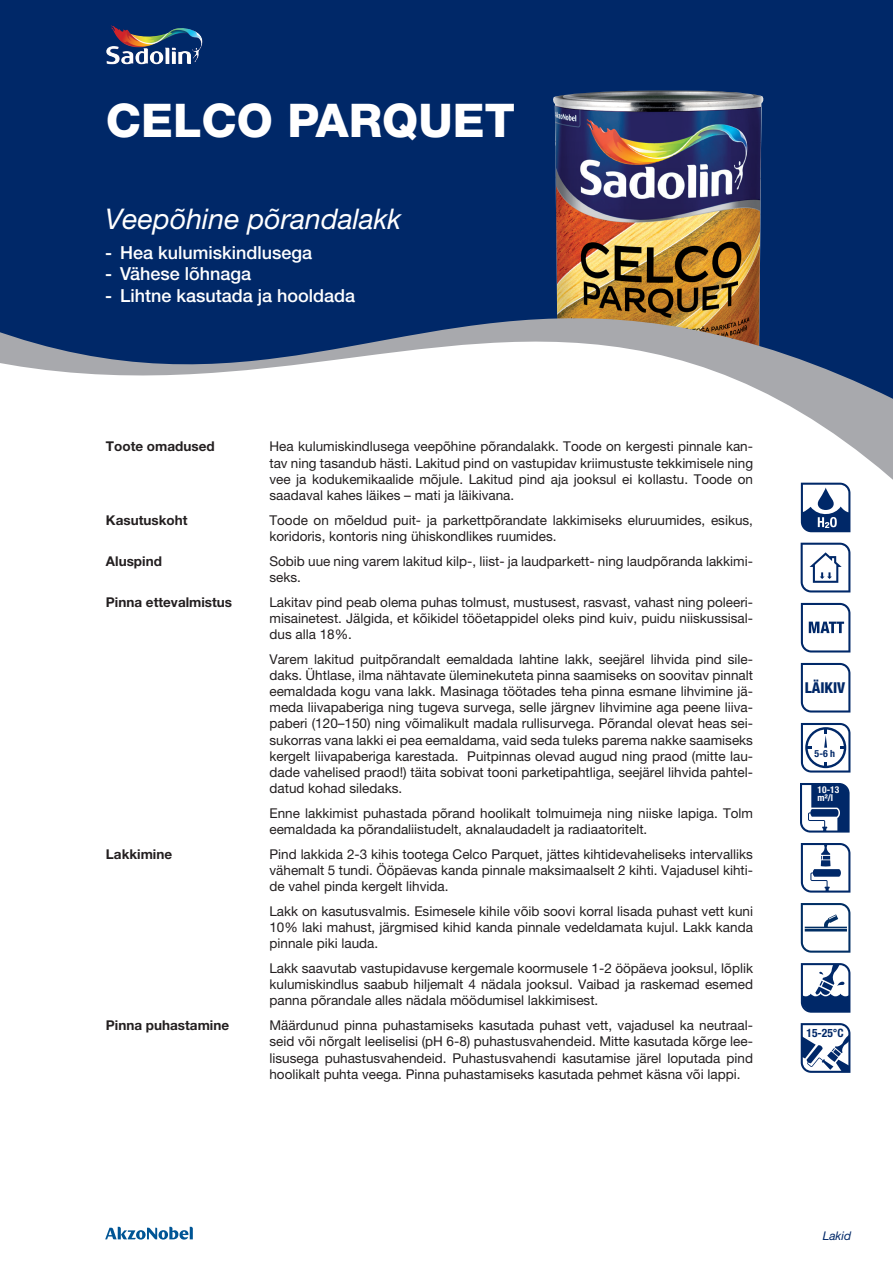
<style>
.page{position:relative;width:893px;height:1263px;background:#fff}
.page>*{position:absolute;margin:0;border:0;box-sizing:border-box;transform-origin:0 0}
.t1{font:800 46.5px "Helvetica Neue LT Pro";color:#fff}
.t2{font:italic 28.5px "Helvetica Neue LT Pro";color:#fff}
.t3{font:500 18px "Helvetica Neue LT Pro";color:#fff}
.t4{font:800 condensed 15px "Helvetica Neue LT Pro";color:#002868}
.t5{font:13.5px/16.2px "Helvetica Neue LT Pro";color:#231f20;text-align:justify}
.t6{font:700 13.5px "Helvetica Neue LT Pro";color:#231f20}
.t7{font:italic 12px "Helvetica Neue LT Pro";color:#002868}
.t8{font:700 condensed 11.55px "Helvetica Neue LT Pro";color:#002868}
.t9{font:700 condensed 9.9px "Helvetica Neue LT Pro";color:#002868}
.t10{font:700 condensed 9.45px/8.2px "Helvetica Neue LT Pro";color:#fff}
</style>
<div class="page">
<svg style="left:105px;top:1227px;width:88px;height:12px"></svg>
<svg style="left:0;top:0;width:893px;height:504px;fill:#002868"></svg>
<svg style="left:801px;top:963px;width:49px;height:50px"></svg>
<svg style="left:801px;top:843px;width:49px;height:49px"></svg>
<svg style="left:801px;top:723px;width:49px;height:49px"></svg>
<svg style="left:800px;top:783px;width:50px;height:49px"></svg>
<svg style="left:801px;top:483px;width:49px;height:49px"></svg>
<svg style="left:801px;top:1023px;width:49px;height:50px"></svg>
<img style="left:106px;top:26px;width:98px;height:38px">
<svg style="left:801px;top:603px;width:49px;height:49px"></svg>
<svg style="left:801px;top:663px;width:49px;height:49px"></svg>
<svg style="left:801px;top:543px;width:49px;height:49px"></svg>
<svg style="left:801px;top:903px;width:49px;height:50px"></svg>
<h1 class="t1" style="left:106px;top:93px;width:411px">CELCO PARQUET</h1>
<h2 class="t2" style="left:105px;top:201px;width:298px">Veepõhine põrandalakk</h2>
<h3 class="t3" style="left:105px;top:242px;width:209px">- Hea kulumiskindlusega</h3>
<h3 class="t3" style="left:105px;top:263px;width:148px">- Vähese lõhnaga</h3>
<h3 class="t3" style="left:105px;top:285px;width:252px">- Lihtne kasutada ja hooldada</h3>
<p class="t6" style="left:106px;top:438px;width:110px">Toote omadused</p>
<p class="t5" style="left:269px;top:438px;width:485px">Hea kulumiskindlusega veepõhine põrandalakk. Toode on kergesti pinnale kan&shy;tav ning tasandub hästi. Lakitud pind on vastupidav kriimustuste tekkimisele ning vee ja kodukemikaalide mõjule. Lakitud pind aja jooksul ei kollastu. Toode on saadaval kahes läikes – mati ja läikivana.</p>
<p class="t6" style="left:106px;top:511px;width:83px">Kasutuskoht</p>
<p class="t5" style="left:269px;top:512px;width:485px">Toode on mõeldud puit- ja parkettpõrandate lakkimiseks eluruumides, esikus, koridoris, kontoris ning ühiskondlikes ruumides.</p>
<p class="t6" style="left:106px;top:552px;width:57px">Aluspind</p>
<p class="t5" style="left:269px;top:552px;width:485px">Sobib uue ning varem lakitud kilp-, liist- ja laudparkett- ning laudpõranda lakkimi&shy;seks.</p>
<p class="t6" style="left:106px;top:593px;width:128px">Pinna ettevalmistus</p>
<p class="t5" style="left:269px;top:593px;width:485px">Lakitav pind peab olema puhas tolmust, mustusest, rasvast, vahast ning poleeri&shy;misainetest. Jälgida, et kõikidel tööetappidel oleks pind kuiv, puidu niiskussisal&shy;dus alla 18%.</p>
<p class="t5" style="left:269px;top:650px;width:485px">Varem lakitud puitpõrandalt eemaldada lahtine lakk, seejärel lihvida pind sile&shy;daks. Ühtlase, ilma nähtavate üleminekuteta pinna saamiseks on soovitav pinnalt eemaldada kogu vana lakk. Masinaga töötades teha pinna esmane lihvimine jä&shy;meda liivapaberiga ning tugeva survega, selle järgnev lihvimine aga peene liiva&shy;paberi (120–150) ning võimalikult madala rullisurvega. Põrandal olevat heas sei&shy;sukorras vana lakki ei pea eemaldama, vaid seda tuleks parema nakke saamiseks kergelt liivapaberiga karestada. Puitpinnas olevad augud ning praod (mitte lau&shy;dade vahelised praod!) täita sobivat tooni parketipahtliga, seejärel lihvida pahtel&shy;datud kohad siledaks.</p>
<p class="t5" style="left:269px;top:805px;width:485px">Enne lakkimist puhastada põrand hoolikalt tolmuimeja ning niiske lapiga. Tolm eemaldada ka põrandaliistudelt, aknalaudadelt ja radiaatoritelt.</p>
<p class="t6" style="left:106px;top:846px;width:68px">Lakkimine</p>
<p class="t5" style="left:269px;top:846px;width:485px">Pind lakkida 2-3 kihis tootega Celco Parquet, jättes kihtidevaheliseks intervalliks vähemalt 5 tundi. Ööpäevas kanda pinnale maksimaalselt 2 kihti. Vajadusel kihti&shy;de vahel pinda kergelt lihvida.</p>
<p class="t5" style="left:269px;top:903px;width:485px">Lakk on kasutusvalmis. Esimesele kihile võib soovi korral lisada puhast vett kuni 10% laki mahust, järgmised kihid kanda pinnale vedeldamata kujul. Lakk kanda pinnale piki lauda.</p>
<p class="t5" style="left:269px;top:960px;width:485px">Lakk saavutab vastupidavuse kergemale koormusele 1-2 ööpäeva jooksul, lõplik kulumiskindlus saabub hiljemalt 4 nädala jooksul. Vaibad ja raskemad esemed panna põrandale alles nädala möödumisel lakkimisest.</p>
<p class="t6" style="left:106px;top:1017px;width:125px">Pinna puhastamine</p>
<p class="t5" style="left:269px;top:1017px;width:485px">Määrdunud pinna puhastamiseks kasutada puhast vett, vajadusel ka neutraal&shy;seid või nõrgalt leeliselisi (pH 6-8) puhastusvahendeid. Mitte kasutada kõrge lee&shy;lisusega puhastusvahendeid. Puhastusvahendi kasutamise järel loputada pind hoolikalt puhta veega. Pinna puhastamiseks kasutada pehmet käsna või lappi.</p>
<p class="t4" style="left:805px;top:678px;width:42px">LÄIKIV</p>
<p class="t9" style="left:815px;top:747px;width:22px">5-6 h</p>
<p class="t10" style="left:818px;top:785px;width:23px">10-13 m²/l</p>
<p class="t8" style="left:806px;top:1025px;width:39px">15-25°C</p>
<p class="t7" style="left:823px;top:1228px;width:30px">Lakid</p>
</div>
